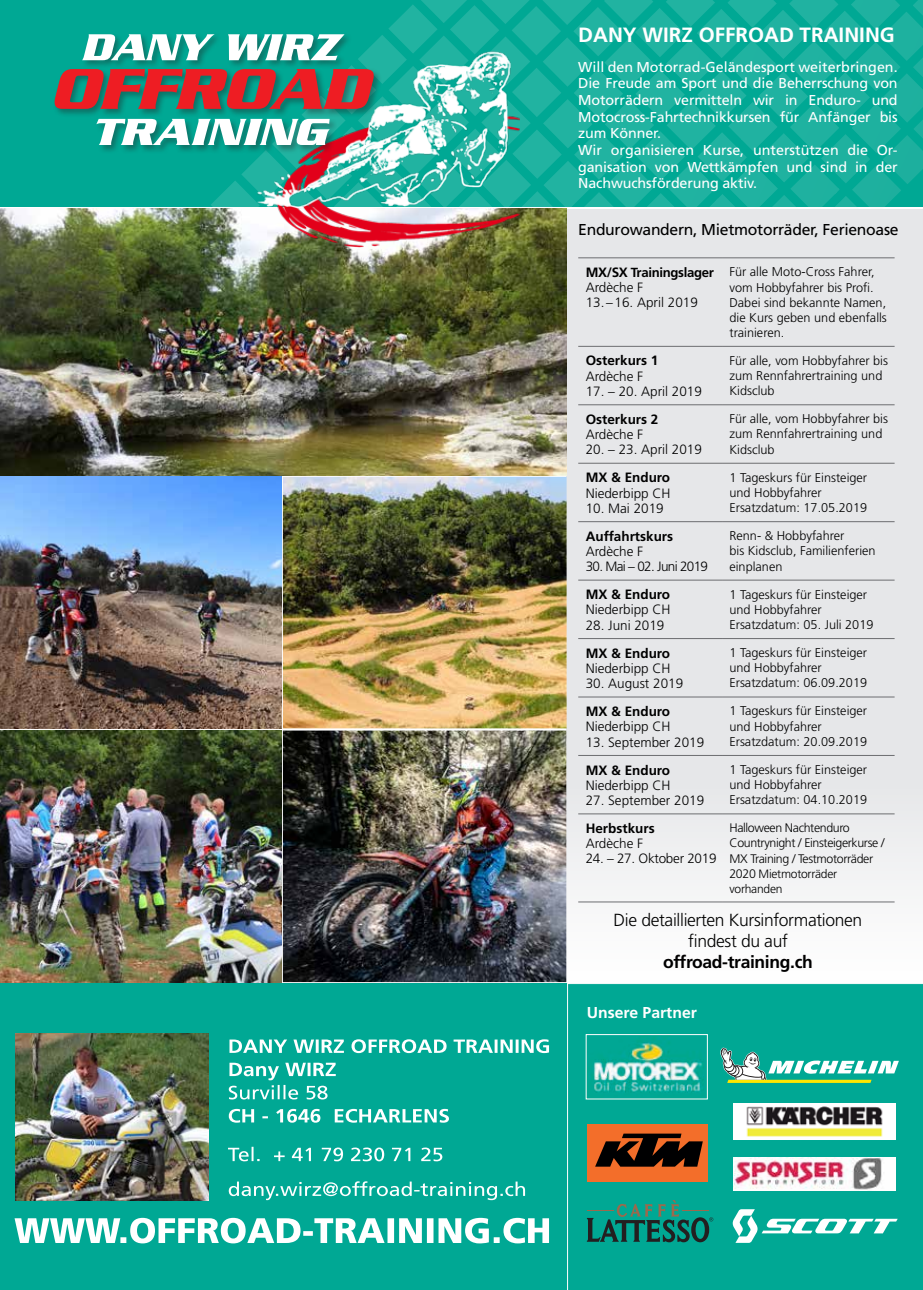
<style>
.page{position:relative;width:923px;height:1290px;background:#fff}
.page>*{position:absolute;margin:0;border:0;box-sizing:border-box;transform-origin:0 0}
.t1{font:700 20.65px "Frutiger LT Std";color:#fff}
.t2{font:300 17.5px/21px "Frutiger LT Std";letter-spacing:-.02em;color:#000;text-align:center}
.t3{font:700 17.5px "Frutiger LT Std";letter-spacing:-.02em;color:#000}
.t4{font:15.75px "Frutiger LT Std";letter-spacing:-.02em;color:#000}
.t5{font:700 15.75px "Frutiger LT Std";color:#fff}
.t6{font:14.35px/16.6px "Frutiger LT Std";letter-spacing:-.01em;color:#fff}
.t7{font:300 13.47px/15.2px "Frutiger LT Std";color:#000}
.t8{font:700 13.47px "Frutiger LT Std";color:#000}
.t9{font:300 13.47px "Frutiger LT Std";letter-spacing:-.05em;color:#000}
.t10{font:300 13.47px "Frutiger LT Std";letter-spacing:-.02em;color:#000}
.t11{font:700 13.12px "Frutiger LT Std";letter-spacing:-.025em;color:#000}
.t12{font:300 12.78px/15.2px "Frutiger LT Std";color:#000}
.t13{font:300 12.42px/15.2px "Frutiger LT Std";letter-spacing:-.03em;color:#000}
.t14{font:300 12.08px/15.2px "Frutiger LT Std";letter-spacing:-.02em;color:#000}
.s1{font-size:13.47px}
.s2{font-size:12.42px}
</style>
<div class="page">
<div style="left:0;top:0;width:923px;height:207px;background:#00a894"></div>
<div style="left:0;top:984px;width:566px;height:306px;background:#00a894"></div>
<div style="left:567px;top:983px;width:356px;height:307px;background:#00a894"></div>
<svg style="left:15px;top:1218px;width:534px;height:25px"></svg>
<svg style="left:229px;top:1181px;width:296px;height:19px"></svg>
<svg style="left:228px;top:1147px;width:214px;height:14px"></svg>
<svg style="left:229px;top:1109px;width:220px;height:13px"></svg>
<svg style="left:229px;top:1062px;width:107px;height:37px"></svg>
<svg style="left:229px;top:1039px;width:320px;height:14px"></svg>
<img style="left:15px;top:1033px;width:194px;height:167px">
<img style="left:588px;top:1036px;width:117px;height:61px">
<div style="left:586px;top:1034px;width:121px;height:65px;border:1px solid #fff"></div>
<svg style="left:732px;top:1209px;width:165px;height:34px"></svg>
<img style="left:734px;top:1103px;width:161px;height:36px">
<svg style="left:566px;top:543px;width:357px;height:439px;fill:#e6e7e9"></svg>
<img style="left:0;top:209px;width:53px;height:266px">
<img style="left:0;top:477px;width:281px;height:251px">
<img style="left:283px;top:543px;width:283px;height:185px">
<img style="left:0;top:730px;width:566px;height:252px">
<img style="left:53px;top:0;width:870px;height:543px">
<svg style="left:587px;top:1200px;width:126px;height:42px"></svg>
<img style="left:734px;top:1157px;width:161px;height:33px">
<svg style="left:720px;top:1048px;width:179px;height:35px"></svg>
<div style="left:587px;top:1125px;width:120px;height:57px;background:#f36e2a"></div>
<svg style="left:595px;top:1133px;width:108px;height:33px"></svg>
<hr style="left:578px;top:257px;width:144px;height:1px;background:#6c6d70">
<hr style="left:722px;top:257px;width:172px;height:1px;background:#6c6d70">
<hr style="left:578px;top:346px;width:144px;height:1px;background:#6c6d70">
<hr style="left:722px;top:346px;width:172px;height:1px;background:#6c6d70">
<hr style="left:578px;top:404px;width:144px;height:1px;background:#6c6d70">
<hr style="left:722px;top:404px;width:172px;height:1px;background:#6c6d70">
<hr style="left:578px;top:463px;width:144px;height:1px;background:#6c6d70">
<hr style="left:722px;top:463px;width:172px;height:1px;background:#6c6d70">
<hr style="left:578px;top:521px;width:144px;height:1px;background:#6c6d70">
<hr style="left:722px;top:521px;width:172px;height:1px;background:#6c6d70">
<hr style="left:578px;top:580px;width:144px;height:1px;background:#6c6d70">
<hr style="left:722px;top:580px;width:172px;height:1px;background:#6c6d70">
<hr style="left:578px;top:638px;width:144px;height:1px;background:#6c6d70">
<hr style="left:722px;top:638px;width:172px;height:1px;background:#6c6d70">
<hr style="left:578px;top:697px;width:144px;height:1px;background:#6c6d70">
<hr style="left:722px;top:697px;width:172px;height:1px;background:#6c6d70">
<hr style="left:578px;top:755px;width:144px;height:1px;background:#6c6d70">
<hr style="left:722px;top:755px;width:172px;height:1px;background:#6c6d70">
<hr style="left:578px;top:813px;width:144px;height:1px;background:#6c6d70">
<hr style="left:722px;top:813px;width:172px;height:1px;background:#6c6d70">
<hr style="left:578px;top:901px;width:144px;height:1px;background:#6c6d70">
<hr style="left:722px;top:901px;width:172px;height:1px;background:#6c6d70">
<h1 class="t1" style="left:578px;top:23px;width:318px">DANY WIRZ OFFROAD TRAINING</h1>
<p class="t6" style="left:578px;top:58px;width:321px">Will den Motorrad-Geländesport weiterbringen.<br>Die Freude am Sport und die Beherrschung von Motorrädern vermitteln wir in Enduro- und Motocross-Fahrtechnikkursen für Anfänger bis zum Könner.<br>Wir organisieren Kurse, unterstützen die Or&shy;ganisation von Wettkämpfen und sind in der Nachwuchsförderung aktiv.</p>
<p class="t4" style="left:578px;top:221px;width:322px">Endurowandern, Mietmotorräder, Ferienoase</p>
<p class="t11" style="left:585px;top:265px;width:130px"><span class="s1">MX/SX</span> Trainingslager</p>
<p class="t7" style="left:585px;top:280px;width:114px">Ardèche F<br>13.–16. April 2019</p>
<p class="t12" style="left:729px;top:264px;width:159px">Für alle Moto-Cross Fahrer, vom Hobbyfahrer bis Profi.<br>Dabei sind bekannte Namen, die Kurs geben und ebenfalls trainieren.</p>
<p class="t8" style="left:585px;top:353px;width:74px">Osterkurs 1</p>
<p class="t7" style="left:585px;top:368px;width:59px">Ardèche F</p>
<p class="t7" style="left:585px;top:384px;width:118px">17. – 20. April 2019</p>
<p class="t8" style="left:585px;top:411px;width:74px">Osterkurs 2</p>
<p class="t7" style="left:585px;top:427px;width:59px">Ardèche F</p>
<p class="t7" style="left:585px;top:442px;width:118px">20. – 23. April 2019</p>
<p class="t8" style="left:585px;top:470px;width:86px">MX &amp; Enduro</p>
<p class="t7" style="left:585px;top:485px;width:86px">Niederbipp CH</p>
<p class="t7" style="left:585px;top:501px;width:80px">10. Mai 2019</p>
<p class="t8" style="left:585px;top:528px;width:89px">Auffahrtskurs</p>
<p class="t7" style="left:585px;top:544px;width:59px">Ardèche F</p>
<p class="t9" style="left:585px;top:559px;width:124px">30. Mai – 02. Juni 2019</p>
<p class="t8" style="left:585px;top:586px;width:86px">MX &amp; Enduro</p>
<p class="t7" style="left:585px;top:602px;width:86px">Niederbipp CH</p>
<p class="t7" style="left:585px;top:617px;width:80px">28. Juni 2019</p>
<p class="t8" style="left:585px;top:645px;width:86px">MX &amp; Enduro</p>
<p class="t7" style="left:585px;top:661px;width:86px">Niederbipp CH</p>
<p class="t7" style="left:585px;top:676px;width:99px">30. August 2019</p>
<p class="t8" style="left:585px;top:703px;width:86px">MX &amp; Enduro</p>
<p class="t7" style="left:585px;top:719px;width:86px">Niederbipp CH</p>
<p class="t7" style="left:585px;top:734px;width:120px">13. September 2019</p>
<p class="t8" style="left:585px;top:762px;width:86px">MX &amp; Enduro</p>
<p class="t7" style="left:585px;top:778px;width:86px">Niederbipp CH</p>
<p class="t7" style="left:585px;top:793px;width:120px">27. September 2019</p>
<p class="t12" style="left:729px;top:353px;width:160px">Für alle, vom Hobbyfahrer bis zum Rennfahrertraining und<br>Kidsclub</p>
<p class="t12" style="left:729px;top:411px;width:160px">Für alle, vom Hobbyfahrer bis zum Rennfahrertraining und<br>Kidsclub</p>
<p class="t12" style="left:729px;top:470px;width:139px">1 Tageskurs für Einsteiger und Hobbyfahrer<br>Ersatzdatum: 17.05.2019</p>
<p class="t12" style="left:729px;top:528px;width:148px">Renn- &amp; Hobbyfahrer<br>bis Kidsclub, Familienferien einplanen</p>
<p class="t12" style="left:729px;top:587px;width:145px">1 Tageskurs für Einsteiger und Hobbyfahrer<br>Ersatzdatum: 05. Juli 2019</p>
<p class="t12" style="left:729px;top:645px;width:139px">1 Tageskurs für Einsteiger und Hobbyfahrer<br>Ersatzdatum: 06.09.2019</p>
<p class="t12" style="left:729px;top:704px;width:139px">1 Tageskurs für Einsteiger und Hobbyfahrer<br>Ersatzdatum: 20.09.2019</p>
<p class="t12" style="left:729px;top:762px;width:139px">1 Tageskurs für Einsteiger und Hobbyfahrer<br>Ersatzdatum: 04.10.2019</p>
<p class="t8" style="left:585px;top:820px;width:70px">Herbstkurs</p>
<p class="t7" style="left:585px;top:836px;width:59px">Ardèche F</p>
<p class="t10" style="left:585px;top:851px;width:132px">24. – 27. Oktober 2019</p>
<p class="t13" style="left:729px;top:820px;width:157px">Halloween Nachtenduro<br>Countrynight / Einsteigerkurse /<br>MX Training / Testmotorräder</p>
<p class="t14" style="left:729px;top:866px;width:109px"><span class="s2">2020</span> Mietmotorräder vorhanden</p>
<h2 class="t2" style="left:613px;top:910px;width:250px">Die detaillierten Kursinformationen findest du auf</h2>
<h2 class="t3" style="left:663px;top:952px;width:151px">offroad-training.ch</h2>
<p class="t5" style="left:587px;top:1003px;width:111px">Unsere Partner</p>
</div>
